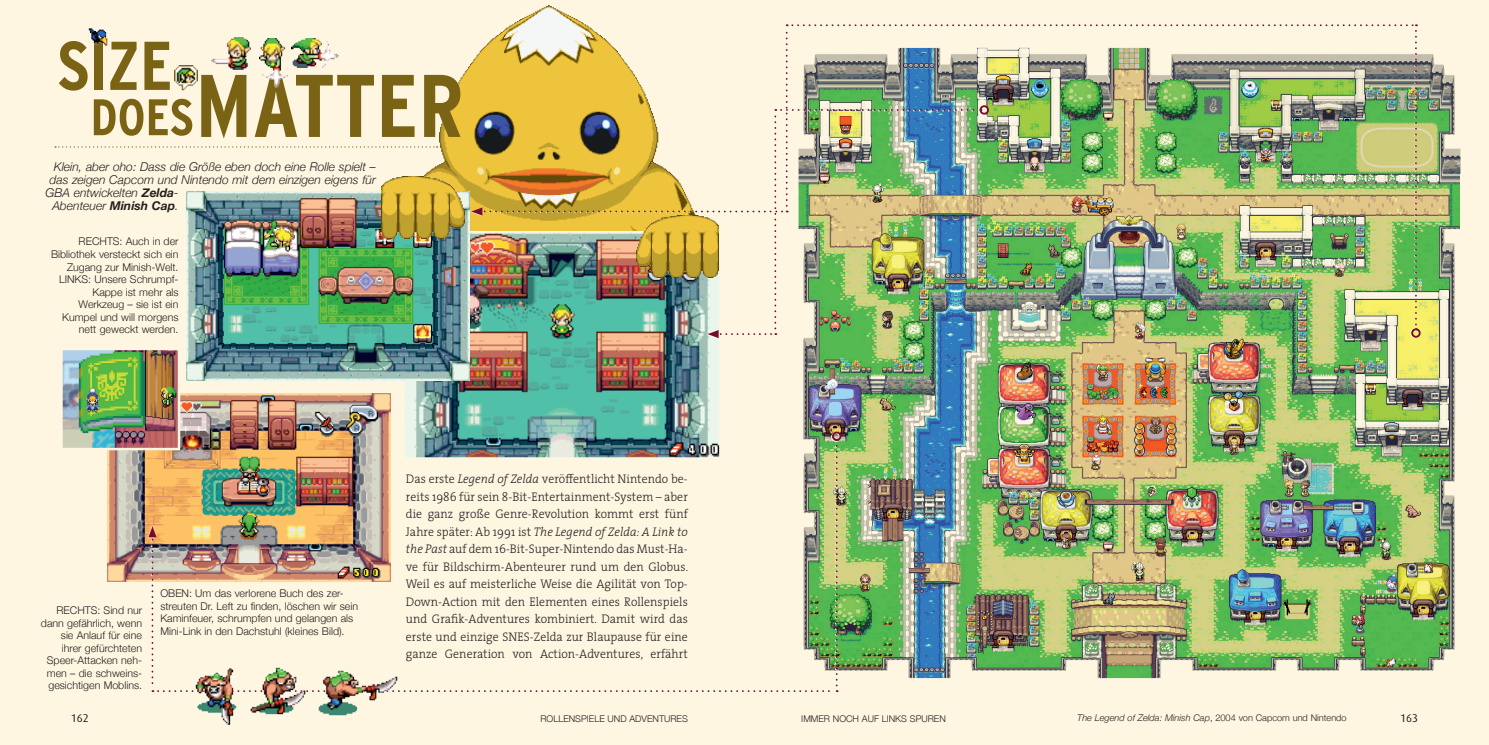
<style>
.page{position:relative;width:1489px;height:745px;background:#fff}
.page>*{position:absolute;margin:0;border:0;box-sizing:border-box;transform-origin:0 0}
.t1{font:700 condensed 88.62px "Interstate";color:#7b6315}
.t2{font:700 condensed 68.75px "Interstate";color:#7b6315}
.t3{font:300 12.5px/17.5px "The Serif";letter-spacing:.005em;color:#231f20;text-align:justify;scale:.95 1}
.t4{font:italic 300 12.12px "Helvetica Neue";color:#231f20}
.t5{font:11.25px "Dax";color:#231f20}
.t6{font:300 10.62px/12.5px "Helvetica Neue";color:#231f20;text-align:right}
.t7{font:italic 300 9.25px "Helvetica Neue";color:#231f20}
.t8{font:300 9.25px "Helvetica Neue";color:#231f20}
.s1{font-size:51.25px}
.s2{font-weight:700}
.s3{font-style:italic}
.s4{font-style:normal}
</style>
<div class="page">
<div style="left:0;top:0;width:1488px;height:744px;background:#fef6e1"></div>
<img style="left:776px;top:30px;width:685px;height:663px">
<img style="left:513px;top:6px;width:71px;height:18px">
<img style="left:405px;top:338px;width:313px;height:101px">
<img style="left:186px;top:338px;width:283px;height:42px">
<img style="left:108px;top:393px;width:283px;height:188px">
<img style="left:63px;top:350px;width:114px;height:97px">
<div style="left:60px;top:347px;width:120px;height:103px;border:2px solid #fef6e1"></div>
<div style="left:831px;top:432px;width:9px;height:9px;border:2px solid #fff;border-radius:50%"></div>
<svg style="left:148px;top:439px;width:689px;height:253px"></svg>
<div style="left:832px;top:431px;width:9px;height:9px;border:2px solid #780b2c;border-radius:50%"></div>
<img style="left:181px;top:651px;width:69px;height:74px">
<img style="left:242px;top:653px;width:69px;height:72px">
<img style="left:314px;top:653px;width:85px;height:63px">
<div style="left:1410px;top:328px;width:9px;height:10px;border:2px solid #fff;border-radius:50%"></div>
<img style="left:55px;top:24px;width:1361px;height:314px">
<div style="left:1410px;top:328px;width:10px;height:9px;border:2px solid #780b2c;border-radius:50%"></div>
<h2 class="t2" style="left:57px;top:27px;width:117px">SIZE</h2>
<h1 class="t1" style="left:90px;top:56px;width:374px"><span class="s1">DOES</span>MATTER</h1>
<p class="t4" style="left:54px;top:156px;width:323px">Klein, aber oho: Dass die Größe eben doch eine Rolle spielt –</p>
<p class="t4" style="left:50px;top:170px;width:328px">das zeigen Capcom und Nintendo mit dem einzigen eigens für</p>
<p class="t4" style="left:45px;top:183px;width:135px">GBA entwickelten <span class="s2">Zelda</span>-</p>
<p class="t4" style="left:52px;top:196px;width:128px">Abenteuer <span class="s2">Minish Cap</span>.</p>
<p class="t6" style="left:51px;top:234px;width:129px">RECHTS: Auch in der<br>Bibliothek versteckt sich ein<br>Zugang zur Minish-Welt.<br>LINKS: Unsere Schrumpf-<br>Kappe ist mehr als<br>Werkzeug – sie ist ein<br>Kumpel und will morgens nett geweckt werden.</p>
<p class="t6" style="left:41px;top:603px;width:103px">RECHTS: Sind nur dann gefährlich, wenn sie Anlauf für eine ihrer gefürchteten<br>Speer-Attacken neh&shy;men – die schweins&shy;gesichtigen Moblins.</p>
<p class="t6" style="left:160px;top:586px;width:199px;text-align:left">OBEN: Um das verlorene Buch des zer&shy;streuten Dr. Left zu finden, löschen wir sein Kaminfeuer, schrumpfen und gelangen als Mini-Link in den Dachstuhl (kleines Bild).</p>
<p class="t3" style="left:406px;top:469px;width:298px">Das erste <span class="s3">Legend of Zelda</span> veröffentlicht Nintendo be&shy;reits 1986 für sein 8-Bit-Entertainment-System – aber die ganz große Genre-Revolution kommt erst fünf Jahre später: Ab 1991 ist <span class="s3">The Legend of Zelda: A Link to the Past</span> auf dem 16-Bit-Super-Nintendo das Must-Ha&shy;ve für Bildschirm-Abenteurer rund um den Globus.<br>Weil es auf meisterliche Weise die Agilität von Top-Down-Action mit den Elementen eines Rollenspiels und Grafik-Adventures kombiniert. Damit wird das erste und einzige SNES-Zelda zur Blaupause für eine ganze Generation von Action-Adventures, erfährt</p>
<p class="t5" style="left:71px;top:711px;width:19px">162</p>
<p class="t8" style="left:540px;top:710px;width:149px">ROLLENSPIELE UND ADVENTURES</p>
<p class="t8" style="left:801px;top:710px;width:146px">IMMER NOCH AUF LINKS SPUREN</p>
<p class="t5" style="left:1399px;top:711px;width:19px">163</p>
<p class="t7" style="left:1077px;top:710px;width:271px">The Legend of Zelda: Minish Cap<span class="s4">, 2004 von Capcom und Nintendo</span></p>
</div>
